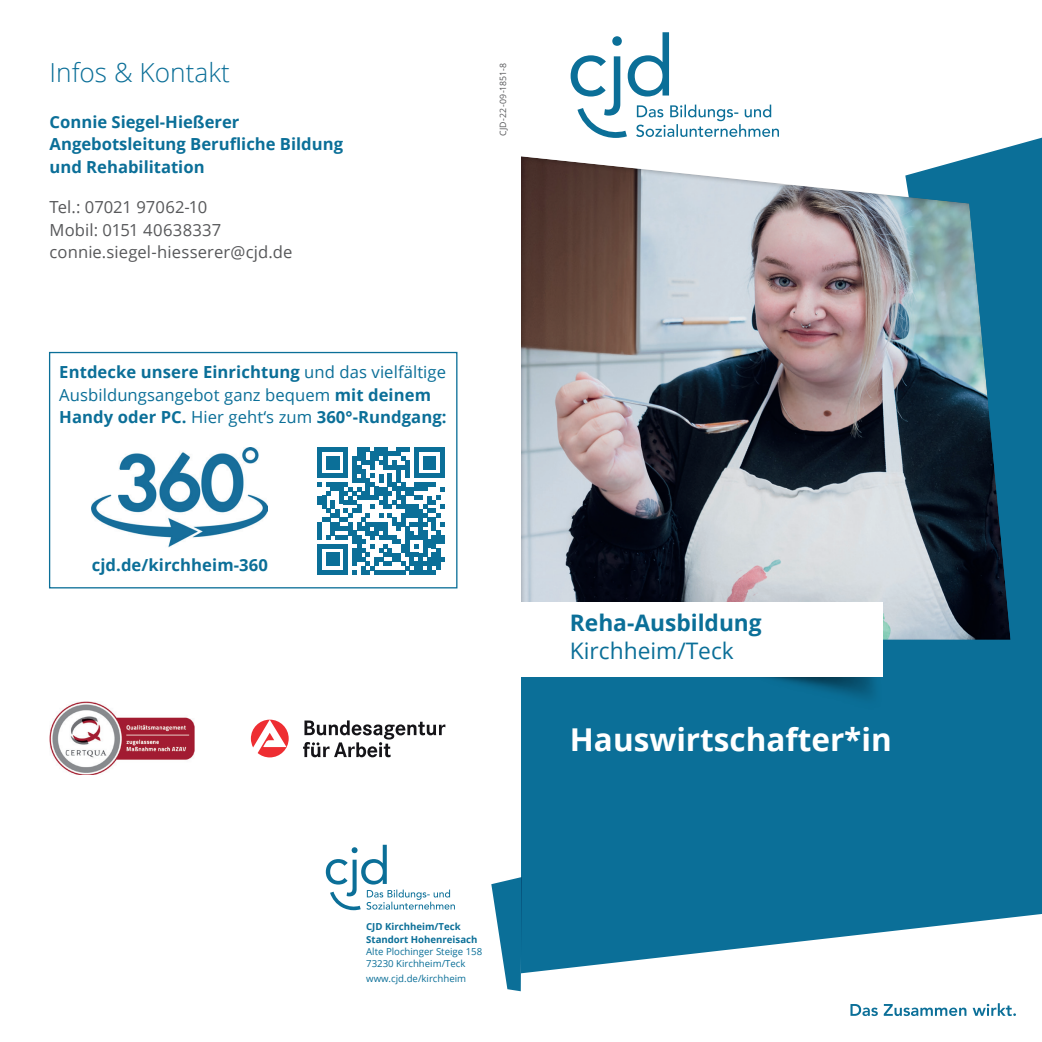
<style>
.page{position:relative;width:1042px;height:1042px;background:#fff}
.page>*{position:absolute;margin:0;border:0;box-sizing:border-box;transform-origin:0 0}
.Titel_Headline{font:700 31.5px "Open Sans";color:#fff}
.Info___Kontakt{font:300 26.25px "Open Sans";color:#0b6f98}
.Einrichtung_Verbund_bold{font:700 22.75px "Open Sans";color:#0b6f98}
.Einrichtung_Verbund_bold-2{font:22.75px "Open Sans";color:#0b6f98}
.Fließtext{font:700 16.62px/22.8px "Open Sans";letter-spacing:.005em;color:#0b6f98}
.RS_bold{font:700 16.62px/22.8px "Open Sans";color:#0b6f98}
.RS_regular{font:16.62px/22.8px "Open Sans";letter-spacing:.005em;color:#57585a}
.Adressabbinder_bold{font:700 9.62px "Open Sans";color:#0b6f98}
.Adressabbinder_bold-2{font:9.62px "Open Sans";color:#0b6f98}
.Adressabbinder_regular{font:9.62px "Open Sans";color:#0b6f98}
.Adressabbinder_regular_ZAB{font:9.62px "Open Sans";color:#0b6f98}
.Codierungsnummer{font:8.75px "Open Sans";letter-spacing:.03em;color:#57585a}
.s1{font-weight:400}
</style>
<div class="page">
<svg style="left:976px;top:138px;width:66px;height:166px;background:#227da2"></svg>
<svg style="left:521px;top:304px;width:521px;height:669px;background:#217ca1"></svg>
<div style="left:520px;top:156px;width:490px;height:484px;background:#231f20;opacity:.3"></div>
<img style="left:717px;top:677px;width:165px;height:36px">
<div style="left:511px;top:603px;width:372px;height:74px;background:#fff"></div>
<svg style="left:491px;top:877px;width:30px;height:114px"></svg>
<svg style="left:326px;top:845px;width:129px;height:65px"></svg>
<svg style="left:303px;top:720px;width:142px;height:37px"></svg>
<svg style="left:251px;top:719px;width:38px;height:38px"></svg>
<img style="left:50px;top:701px;width:144px;height:73px">
<img style="left:92px;top:447px;width:176px;height:100px">
<svg style="left:317px;top:447px;width:128px;height:128px"></svg>
<div style="left:49px;top:352px;width:408px;height:236px;border:1px solid #0b6f98"></div>
<svg style="left:570px;top:32px;width:209px;height:106px"></svg>
<svg style="left:850px;top:1003px;width:166px;height:13px"></svg>
<p class="Info___Kontakt" style="left:50px;top:55px;width:182px">Infos &amp; Kontakt</p>
<p class="RS_bold" style="left:50px;top:110px;width:191px">Connie Siegel-Hießerer</p>
<p class="RS_bold" style="left:50px;top:132px;width:295px">Angebotsleitung Berufliche Bildung und Rehabilitation</p>
<p class="RS_regular" style="left:50px;top:195px;width:173px">Tel.: 07021 97062-10<br>Mobil: 0151 40638337</p>
<p class="RS_regular" style="left:50px;top:241px;width:244px">connie.siegel-hiesserer@cjd.de</p>
<p class="Fließtext" style="left:59px;top:360px;width:389px">Entdecke unsere Einrichtung <span class="s1">und das vielfältige<br>Ausbildungsangebot ganz bequem</span> mit deinem<br>Handy oder PC. <span class="s1">Hier geht‘s zum</span> 360°-Rundgang:</p>
<p class="Fließtext" style="left:92px;top:553px;width:178px">cjd.de/kirchheim-360</p>
<p class="Codierungsnummer" style="left:497px;top:136px;width:75px;rotate:-90deg">CJD-22-09-1851-8</p>
<p class="Einrichtung_Verbund_bold" style="left:570px;top:607px;width:193px">Reha-Ausbildung</p>
<p class="Einrichtung_Verbund_bold-2" style="left:570px;top:635px;width:165px">Kirchheim/Teck</p>
<p class="Titel_Headline" style="left:570px;top:717px;width:323px">Hauswirtschafter*in</p>
<p class="Adressabbinder_bold" style="left:366px;top:920px;width:96px">CJD Kirchheim/Teck</p>
<p class="Adressabbinder_bold" style="left:366px;top:932px;width:113px">Standort Hohenreisach</p>
<p class="Adressabbinder_bold-2" style="left:366px;top:944px;width:118px">Alte Plochinger Steige 158</p>
<p class="Adressabbinder_regular_ZAB" style="left:366px;top:957px;width:101px">73230 Kirchheim/Teck</p>
<p class="Adressabbinder_regular" style="left:366px;top:971px;width:101px">www.cjd.de/kirchheim</p>
</div>
